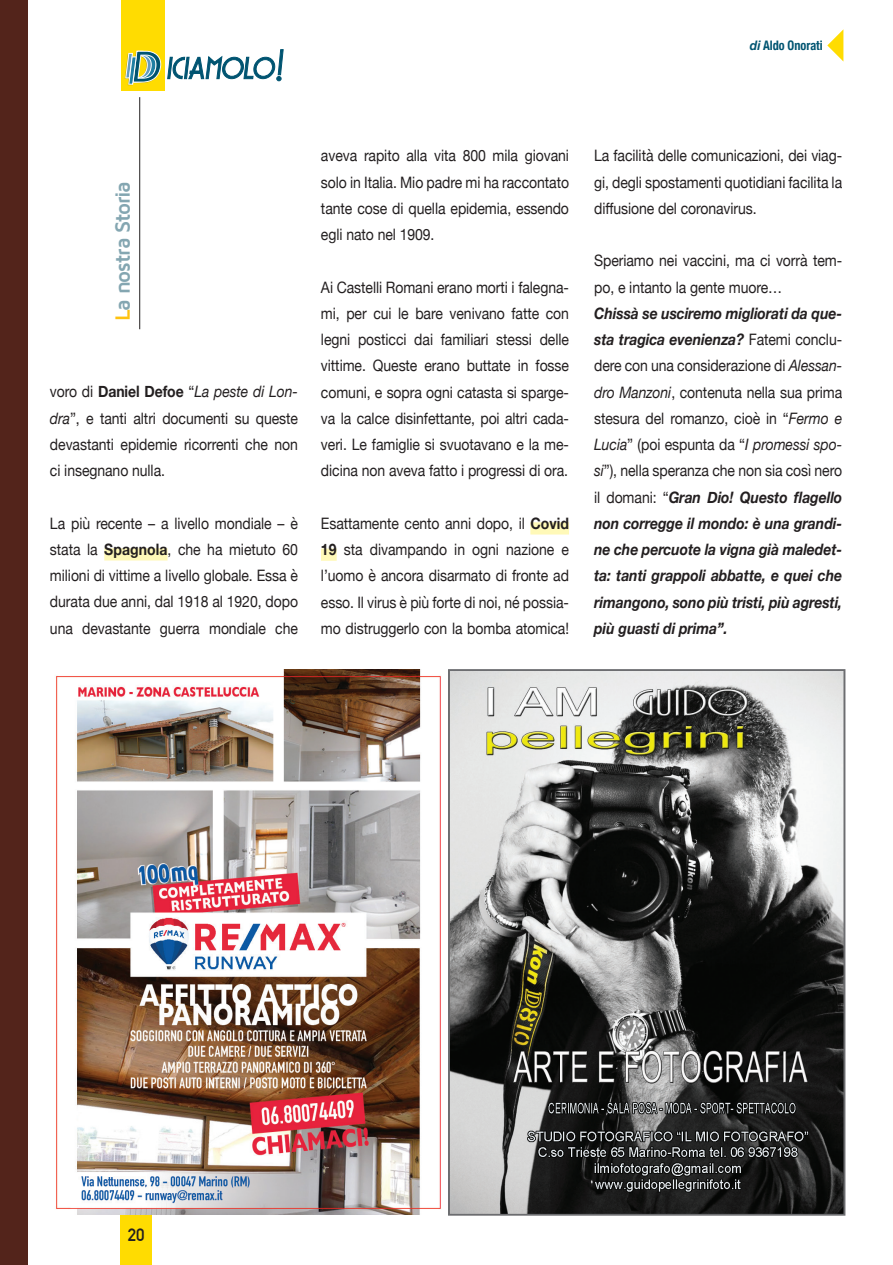
<style>
.page{position:relative;width:893px;height:1265px;background:#fff}
.page>*{position:absolute;margin:0;border:0;box-sizing:border-box;transform-origin:0 0}
.t1{font:700 21.18px "Maven Pro";letter-spacing:-.06em;color:#84a6b1}
.t2{font:700 17.5px "DIN Alternate";color:#231f20}
.t3{font:15.75px/26.2px "Helvetica Neue";letter-spacing:-.005em;color:#231f20;text-align:justify;scale:.89 1}
.t4{font:italic 700 15.75px/26.2px "Helvetica Neue";letter-spacing:-.005em;color:#231f20;text-align:justify;scale:.89 1}
.t5{font:700 condensed 13.12px "Helvetica Neue";color:#005471;scale:.93 1}
.s1{font-style:italic;font-stretch:normal}
.s2{color:#fec210}
.s3{font-weight:700}
.s4{font-style:italic}
.s5{font-weight:400;font-style:normal}
.s6{font-weight:400}
</style>
<div class="page">
<div style="left:121px;top:0;width:43px;height:90px;background:#ffdc01"></div>
<svg style="left:125px;top:49px;width:159px;height:36px"></svg>
<hr style="left:139px;top:97px;width:1px;height:232px;background:#231f20">
<div style="left:120px;top:1215px;width:31px;height:50px;background:#ffdc01"></div>
<svg style="left:827px;top:30px;width:16px;height:31px"></svg>
<div style="left:530px;top:522px;width:39px;height:13px;background:#fff9b8"></div>
<div style="left:321px;top:549px;width:16px;height:12px;background:#fff9b8"></div>
<div style="left:104px;top:548px;width:64px;height:13px;background:#fff9b8"></div>
<img style="left:56px;top:670px;width:385px;height:545px">
<img style="left:452px;top:673px;width:390px;height:539px">
<div style="left:448px;top:669px;width:397px;height:547px;border:2px solid #6c6d70"></div>
<div style="left:0;top:0;width:27px;height:1265px;background:#53241b"></div>
<p class="t5" style="left:750px;top:34px;width:80px"><span class="s1">di</span> Aldo Onorati</p>
<h1 class="t1" style="left:111px;top:321px;width:141px;rotate:-90deg"><span class="s2">L</span>a nostra Storia</h1>
<p class="t3" style="left:50px;top:380px;width:280px">voro di <span class="s3">Daniel Defoe</span> “<span class="s4">La peste di Lon&shy;dra</span>”, e tanti altri documenti su queste devastanti epidemie ricorrenti che non ci insegnano nulla.</p>
<p class="t3" style="left:50px;top:511px;width:280px">La più recente – a livello mondiale – è stata la <span class="s3">Spagnola</span>, che ha mietuto 60 milioni di vittime a livello globale. Essa è durata due anni, dal 1918 al 1920, dopo una devastante guerra mondiale che</p>
<p class="t3" style="left:321px;top:144px;width:280px">aveva rapito alla vita 800 mila giovani solo in Italia. Mio padre mi ha raccontato tante cose di quella epidemia, essendo egli nato nel 1909.</p>
<p class="t3" style="left:321px;top:275px;width:280px">Ai Castelli Romani erano morti i falegna&shy;mi, per cui le bare venivano fatte con legni posticci dai familiari stessi delle vittime. Queste erano buttate in fosse comuni, e sopra ogni catasta si sparge&shy;va la calce disinfettante, poi altri cada&shy;veri. Le famiglie si svuotavano e la me&shy;dicina non aveva fatto i progressi di ora.</p>
<p class="t3" style="left:321px;top:511px;width:280px">Esattamente cento anni dopo, il <span class="s3">Covid 19</span> sta divampando in ogni nazione e l’uomo è ancora disarmato di fronte ad esso. Il virus è più forte di noi, né possia&shy;mo distruggerlo con la bomba atomica!</p>
<p class="t3" style="left:594px;top:144px;width:280px">La facilità delle comunicazioni, dei viag&shy;gi, degli spostamenti quotidiani facilita la diffusione del coronavirus.</p>
<p class="t3" style="left:594px;top:249px;width:280px">Speriamo nei vaccini, ma ci vorrà tem&shy;po, e intanto la gente muore…</p>
<p class="t4" style="left:594px;top:301px;width:280px">Chissà se usciremo migliorati da que&shy;sta tragica evenienza? <span class="s5">Fatemi conclu&shy;dere con una considerazione di</span> <span class="s6">Alessan&shy;dro Manzoni</span><span class="s5">, contenuta nella sua prima stesura del romanzo, cioè in “</span><span class="s6">Fermo e Lucia</span><span class="s5">” (poi espunta da “</span><span class="s6">I promessi spo&shy;si</span><span class="s5">”), nella speranza che non sia così nero il domani: “</span>Gran Dio! Questo flagello non corregge il mondo: è una grandi&shy;ne che percuote la vigna già maledet&shy;ta: tanti grappoli abbatte, e quei che rimangono, sono più tristi, più agresti, più guasti di prima”.</p>
<p class="t2" style="left:128px;top:1222px;width:18px">20</p>
</div>
